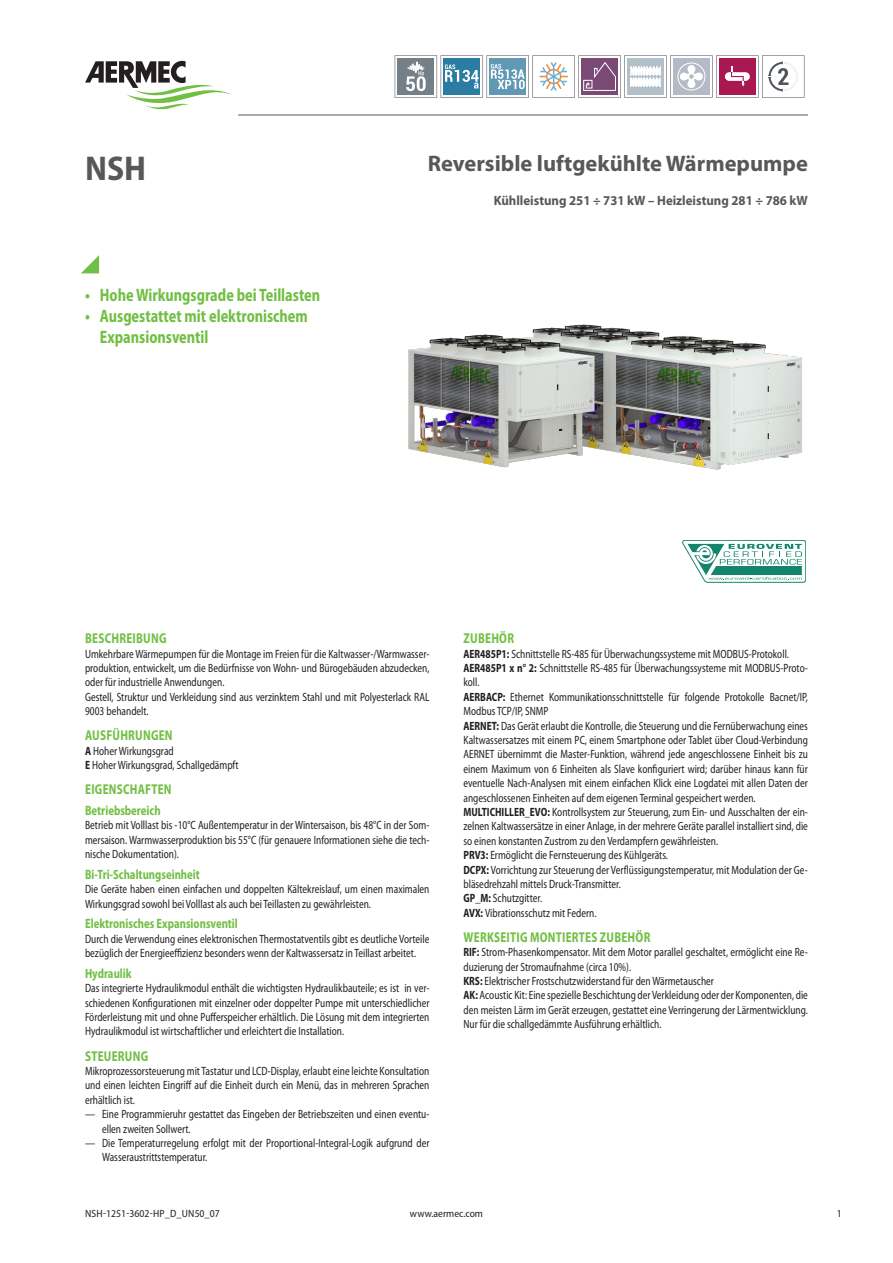
<style>
.page{position:relative;width:893px;height:1263px;background:#fff}
.page>*{position:absolute;margin:0;border:0;box-sizing:border-box;transform-origin:0 0}
.grandezza{font:700 semi-condensed 34.5px "Myriad Pro";color:#57585a}
.descrizione{font:700 22.5px "Myriad Pro";color:#57585a}
.t1{font:700 semi-condensed 18px/21px "Myriad Pro";color:#71bf44;scale:.85 1}
.t2{font:700 semi-condensed 14.25px "Myriad Pro";letter-spacing:.02em;color:#71bf44;scale:.85 1}
.t3{font:700 semi-condensed 13.5px "Myriad Pro";color:#71bf44;scale:.85 1}
.dettaglio{font:700 13.5px "Myriad Pro";color:#57585a;scale:.95 1}
.normaleInline{font:semi-condensed 12px/14.4px "Myriad Pro";color:#231f20;scale:.85 1}
.normale{font:semi-condensed 12px/14.4px "Myriad Pro";color:#231f20;text-align:justify;scale:.85 1}
.t4{font:semi-condensed 10.5px "Myriad Pro";color:#231f20}
.s1{font-weight:700}
</style>
<div class="page">
<svg style="left:81px;top:255px;width:18px;height:18px"></svg>
<hr style="left:238px;top:115px;width:570px;height:1px;background:#57585a">
<img style="left:408px;top:324px;width:395px;height:146px">
<svg style="left:85px;top:61px;width:147px;height:48px"></svg>
<svg style="left:682px;top:540px;width:124px;height:43px"></svg>
<svg style="left:395px;top:55px;width:409px;height:43px"></svg>
<p class="grandezza" style="left:85px;top:146px;width:63px">NSH</p>
<p class="t1" style="left:85px;top:284px;width:278px">• Hohe Wirkungsgrade bei Teillasten</p>
<p class="t1" style="left:100px;top:305px;width:246px;text-indent:-15px">• Ausgestattet mit elektronischem<br>Expansionsventil</p>
<p class="descrizione" style="left:428px;top:149px;width:382px">Reversible luftgekühlte Wärmepumpe</p>
<p class="dettaglio" style="left:494px;top:192px;width:332px">Kühlleistung 251 ÷ 731 kW – Heizleistung 281 ÷ 786 kW</p>
<p class="t2" style="left:85px;top:629px;width:97px">BESCHREIBUNG</p>
<p class="normale" style="left:85px;top:646px;width:407px">Umkehrbare Wärmepumpen für die Montage im Freien für die Kaltwasser-/Warmwasser&shy;produktion, entwickelt, um die Bedürfnisse von Wohn- und Bürogebäuden abzudecken, oder für industrielle Anwendungen.</p>
<p class="normale" style="left:85px;top:689px;width:407px">Gestell, Struktur und Verkleidung sind aus verzinktem Stahl und mit Polyesterlack RAL<br>9003 behandelt.</p>
<p class="t2" style="left:85px;top:726px;width:104px">AUSFÜHRUNGEN</p>
<p class="normale" style="left:85px;top:743px;width:106px"><span class="s1">A</span> Hoher Wirkungsgrad</p>
<p class="normale" style="left:85px;top:758px;width:182px"><span class="s1">E</span> Hoher Wirkungsgrad, Schallgedämpft</p>
<p class="t2" style="left:85px;top:780px;width:103px">EIGENSCHAFTEN</p>
<p class="t3" style="left:85px;top:801px;width:90px">Betriebsbereich</p>
<p class="normale" style="left:85px;top:818px;width:407px">Betrieb mit Volllast bis -10°C Außentemperatur in der Wintersaison, bis 48°C in der Som&shy;mersaison. Warmwasserproduktion bis 55°C (für genauere Informationen siehe die tech&shy;nische Dokumentation).</p>
<p class="t3" style="left:85px;top:865px;width:137px">Bi-Tri-Schaltungseinheit</p>
<p class="normale" style="left:85px;top:882px;width:407px">Die Geräte haben einen einfachen und doppelten Kältekreislauf, um einen maximalen<br>Wirkungsgrad sowohl bei Volllast als auch bei Teillasten zu gewährleisten.</p>
<p class="t3" style="left:85px;top:915px;width:181px">Elektronisches Expansionsventil</p>
<p class="normale" style="left:85px;top:931px;width:407px">Durch die Verwendung eines elektronischen Thermostatventils gibt es deutliche Vorteile bezüglich der Energieeffizienz besonders wenn der Kaltwassersatz in Teillast arbeitet.</p>
<p class="t3" style="left:85px;top:965px;width:56px">Hydraulik</p>
<p class="normale" style="left:85px;top:981px;width:407px">Das integrierte Hydraulikmodul enthält die wichtigsten Hydraulikbauteile; es ist in ver&shy;schiedenen Konfigurationen mit einzelner oder doppelter Pumpe mit unterschiedlicher Förderleistung mit und ohne Pufferspeicher erhältlich. Die Lösung mit dem integrierten Hydraulikmodul ist wirtschaftlicher und erleichtert die Installation.</p>
<p class="t2" style="left:85px;top:1046px;width:76px">STEUERUNG</p>
<p class="normale" style="left:85px;top:1063px;width:407px">Mikroprozessorsteuerung mit Tastatur und LCD-Display, erlaubt eine leichte Konsultation und einen leichten Eingriff auf die Einheit durch ein Menü, das in mehreren Sprachen erhältlich ist.</p>
<p class="normaleInline" style="left:102px;top:1107px;width:387px;text-indent:-17px">— Eine Programmieruhr gestattet das Eingeben der Betriebszeiten und einen eventu&shy;ellen zweiten Sollwert.</p>
<p class="normaleInline" style="left:102px;top:1135px;width:387px;text-indent:-17px">— Die Temperaturregelung erfolgt mit der Proportional-Integral-Logik aufgrund der<br>Wasseraustrittstemperatur.</p>
<p class="t2" style="left:464px;top:629px;width:61px">ZUBEHÖR</p>
<p class="normaleInline" style="left:463px;top:646px;width:384px"><span class="s1">AER485P1:</span> Schnittstelle RS-485 für Überwachungssysteme mit MODBUS-Protokoll.</p>
<p class="normaleInline" style="left:463px;top:661px;width:407px"><span class="s1">AER485P1 x n° 2:</span> Schnittstelle RS-485 für Überwachungssysteme mit MODBUS-Proto&shy;koll.</p>
<p class="normaleInline" style="left:463px;top:689px;width:407px"><span class="s1">AERBACP:</span> Ethernet Kommunikationsschnittstelle für folgende Protokolle Bacnet/IP,<br>Modbus TCP/IP, SNMP</p>
<p class="normaleInline" style="left:463px;top:718px;width:407px;text-align:justify"><span class="s1">AERNET:</span> Das Gerät erlaubt die Kontrolle, die Steuerung und die Fernüberwachung eines Kaltwassersatzes mit einem PC, einem Smartphone oder Tablet über Cloud-Verbindung AERNET übernimmt die Master-Funktion, während jede angeschlossene Einheit bis zu einem Maximum von 6 Einheiten als Slave konfiguriert wird; darüber hinaus kann für eventuelle Nach-Analysen mit einem einfachen Klick eine Logdatei mit allen Daten der angeschlossenen Einheiten auf dem eigenen Terminal gespeichert werden.</p>
<p class="normaleInline" style="left:463px;top:805px;width:407px;text-align:justify"><span class="s1">MULTICHILLER_EVO:</span> Kontrollsystem zur Steuerung, zum Ein- und Ausschalten der ein&shy;zelnen Kaltwassersätze in einer Anlage, in der mehrere Geräte parallel installiert sind, die so einen konstanten Zustrom zu den Verdampfern gewährleisten.</p>
<p class="normaleInline" style="left:463px;top:848px;width:242px"><span class="s1">PRV3:</span> Ermöglicht die Fernsteuerung des Kühlgeräts.</p>
<p class="normaleInline" style="left:463px;top:862px;width:407px"><span class="s1">DCPX:</span> Vorrichtung zur Steuerung der Verflüssigungstemperatur, mit Modulation der Ge&shy;bläsedrehzahl mittels Druck-Transmitter.</p>
<p class="normaleInline" style="left:463px;top:891px;width:94px"><span class="s1">GP_M:</span> Schutzgitter.</p>
<p class="normaleInline" style="left:463px;top:905px;width:158px"><span class="s1">AVX:</span> Vibrationsschutz mit Federn.</p>
<p class="t2" style="left:464px;top:928px;width:221px">WERKSEITIG MONTIERTES ZUBEHÖR</p>
<p class="normaleInline" style="left:463px;top:945px;width:407px"><span class="s1">RIF:</span> Strom-Phasenkompensator. Mit dem Motor parallel geschaltet, ermöglicht eine Re&shy;duzierung der Stromaufnahme (circa 10%).</p>
<p class="normaleInline" style="left:463px;top:974px;width:296px"><span class="s1">KRS:</span> Elektrischer Frostschutzwiderstand für den Wärmetauscher</p>
<p class="normaleInline" style="left:463px;top:988px;width:407px;text-align:justify"><span class="s1">AK:</span> Acoustic Kit: Eine spezielle Beschichtung der Verkleidung oder der Komponenten, die den meisten Lärm im Gerät erzeugen, gestattet eine Verringerung der Lärmentwicklung.<br>Nur für die schallgedämmte Ausführung erhältlich.</p>
<p class="t4" style="left:85px;top:1207px;width:136px">NSH-1251-3602-HP_D_UN50_07</p>
<p class="t4" style="left:410px;top:1207px;width:75px">www.aermec.com</p>
<p class="t4" style="left:837px;top:1207px;width:6px">1</p>
</div>
